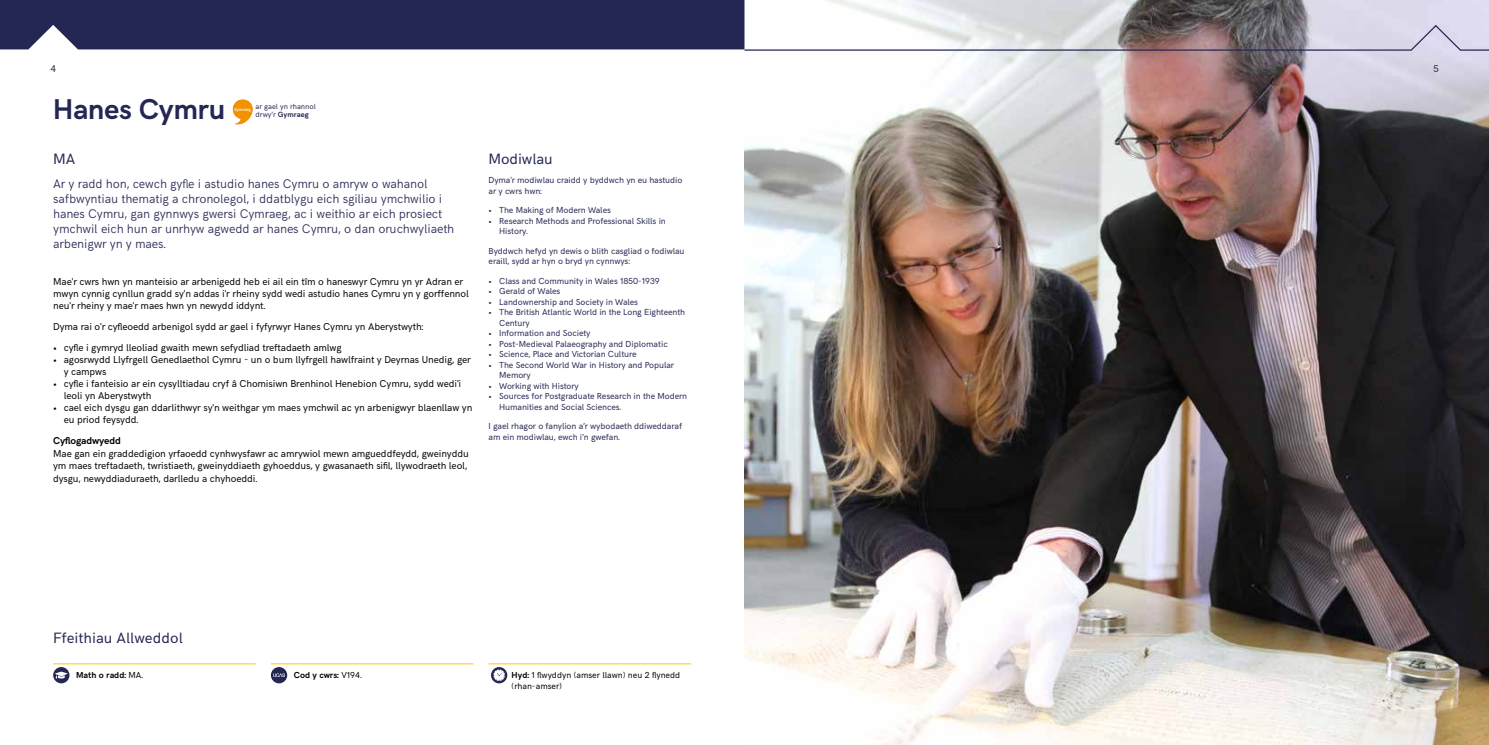
<style>
.page{position:relative;width:1489px;height:745px;background:#fff}
.page>*{position:absolute;margin:0;border:0;box-sizing:border-box;transform-origin:0 0}
.t1{font:700 28.75px "HK Grotesk";letter-spacing:-.01em;color:#242753}
.t2{font:15px "HK Grotesk";color:#242753}
.t3{font:300 12.5px/15px "HK Grotesk";letter-spacing:-.01em;color:#242753}
.t4{font:10px/12px "HK Grotesk";letter-spacing:-.01em;color:#000}
.t5{font:700 10px "HK Grotesk";letter-spacing:-.01em;color:#000}
.t6{font:10px "HK Grotesk";color:#242753}
.t7{font:8.75px/10.5px "HK Grotesk";letter-spacing:-.01em;color:#242753}
.t8{font:8.75px/10.5px "HK Grotesk";color:#000}
.t9{font:700 8.75px "HK Grotesk";color:#000}
.t10{font:7.5px/7.5px "HK Grotesk";color:#242753}
.t11{font:700 4.38px "DIN Alternate";color:#fff}
.s1{font-weight:700}
.s2{font-weight:400}
</style>
<div class="page">
<img style="left:744px;top:52px;width:744px;height:692px">
<svg style="left:233px;top:99px;width:20px;height:26px"></svg>
<hr style="left:53px;top:663px;width:203px;height:1px;background:#fc0">
<svg style="left:53px;top:667px;width:16px;height:16px"></svg>
<hr style="left:271px;top:663px;width:202px;height:1px;background:#fc0">
<svg style="left:271px;top:667px;width:16px;height:16px"></svg>
<hr style="left:488px;top:663px;width:203px;height:1px;background:#fc0">
<svg style="left:491px;top:667px;width:16px;height:16px"></svg>
<svg style="left:0;top:0;width:1488px;height:52px;background:#7a7b92"></svg>
<p class="t6" style="left:50px;top:61px;width:7px">4</p>
<p class="t6" style="left:1432px;top:61px;width:7px">5</p>
<h1 class="t1" style="left:53px;top:88px;width:174px">Hanes Cymru</h1>
<p class="t10" style="left:255px;top:102px;width:62px">ar gael yn rhannol drwy’r <span class="s1">Gymraeg</span></p>
<p class="t11" style="left:234px;top:106px;width:18px">Cymraeg</p>
<h2 class="t2" style="left:53px;top:147px;width:24px">MA</h2>
<p class="t3" style="left:53px;top:175px;width:402px">Ar y radd hon, cewch gyfle i astudio hanes Cymru o amryw o wahanol safbwyntiau thematig a chronolegol, i ddatblygu eich sgiliau ymchwilio i hanes Cymru, gan gynnwys gwersi Cymraeg, ac i weithio ar eich prosiect ymchwil eich hun ar unrhyw agwedd ar hanes Cymru, o dan oruchwyliaeth arbenigwr yn y maes.</p>
<p class="t4" style="left:53px;top:274px;width:417px">Mae'r cwrs hwn yn manteisio ar arbenigedd heb ei ail ein tîm o haneswyr Cymru yn yr Adran er mwyn cynnig cynllun gradd sy'n addas i'r rheiny sydd wedi astudio hanes Cymru yn y gorffennol neu'r rheiny y mae'r maes hwn yn newydd iddynt.</p>
<p class="t4" style="left:53px;top:319px;width:372px">Dyma rai o'r cyfleoedd arbenigol sydd ar gael i fyfyrwyr Hanes Cymru yn Aberystwyth:</p>
<p class="t4" style="left:53px;top:340px;width:290px">• cyfle i gymryd lleoliad gwaith mewn sefydliad treftadaeth amlwg</p>
<p class="t4" style="left:64px;top:352px;width:408px;text-indent:-11px">• agosrwydd Llyfrgell Genedlaethol Cymru - un o bum llyfrgell hawlfraint y Deyrnas Unedig, ger y campws</p>
<p class="t4" style="left:64px;top:376px;width:399px;text-indent:-11px">• cyfle i fanteisio ar ein cysylltiadau cryf â Chomisiwn Brenhinol Henebion Cymru, sydd wedi'i leoli yn Aberystwyth</p>
<p class="t4" style="left:64px;top:400px;width:410px;text-indent:-11px">• cael eich dysgu gan ddarlithwyr sy'n weithgar ym maes ymchwil ac yn arbenigwyr blaenllaw yn eu priod feysydd.</p>
<p class="t5" style="left:53px;top:432px;width:69px">Cyflogadwyedd</p>
<p class="t4" style="left:53px;top:447px;width:417px">Mae gan ein graddedigion yrfaoedd cynhwysfawr ac amrywiol mewn amgueddfeydd, gweinyddu ym maes treftadaeth, twristiaeth, gweinyddiaeth gyhoeddus, y gwasanaeth sifil, llywodraeth leol, dysgu, newyddiaduraeth, darlledu a chyhoeddi.</p>
<h2 class="t2" style="left:488px;top:147px;width:66px">Modiwlau</h2>
<p class="t7" style="left:488px;top:174px;width:195px">Dyma'r modiwlau craidd y byddwch yn eu hastudio ar y cwrs hwn:</p>
<p class="t7" style="left:488px;top:204px;width:124px">• The Making of Modern Wales</p>
<p class="t7" style="left:499px;top:215px;width:168px;text-indent:-11px">• Research Methods and Professional Skills in<br>History.</p>
<p class="t7" style="left:488px;top:245px;width:197px">Byddwch hefyd yn dewis o blith casgliad o fodiwlau eraill, sydd ar hyn o bryd yn cynnwys:</p>
<p class="t7" style="left:488px;top:274px;width:173px">• Class and Community in Wales 1850-1939</p>
<p class="t7" style="left:488px;top:285px;width:73px">• Gerald of Wales</p>
<p class="t7" style="left:488px;top:295px;width:151px">• Landownership and Society in Wales</p>
<p class="t7" style="left:499px;top:306px;width:187px;text-indent:-11px">• The British Atlantic World in the Long Eighteenth<br>Century</p>
<p class="t7" style="left:488px;top:327px;width:103px">• Information and Society</p>
<p class="t7" style="left:488px;top:337px;width:181px">• Post-Medieval Palaeography and Diplomatic</p>
<p class="t7" style="left:488px;top:348px;width:150px">• Science, Place and Victorian Culture</p>
<p class="t7" style="left:499px;top:358px;width:176px;text-indent:-11px">• The Second World War in History and Popular<br>Memory</p>
<p class="t7" style="left:488px;top:379px;width:92px">• Working with History</p>
<p class="t7" style="left:499px;top:390px;width:189px;text-indent:-11px">• Sources for Postgraduate Research in the Modern<br>Humanities and Social Sciences.</p>
<p class="t7" style="left:488px;top:420px;width:195px">I gael rhagor o fanylion a’r wybodaeth ddiweddaraf am ein modiwlau, ewch i’n gwefan.</p>
<h2 class="t2" style="left:53px;top:626px;width:131px">Ffeithiau Allweddol</h2>
<p class="t9" style="left:76px;top:668px;width:69px">Math o radd: <span class="s2">MA.</span></p>
<p class="t9" style="left:294px;top:668px;width:69px">Cod y cwrs: <span class="s2">V194.</span></p>
<p class="t8" style="left:511px;top:669px;width:170px"><span class="s1">Hyd:</span> 1 flwyddyn (amser llawn) neu 2 flynedd (rhan-amser)</p>
</div>
